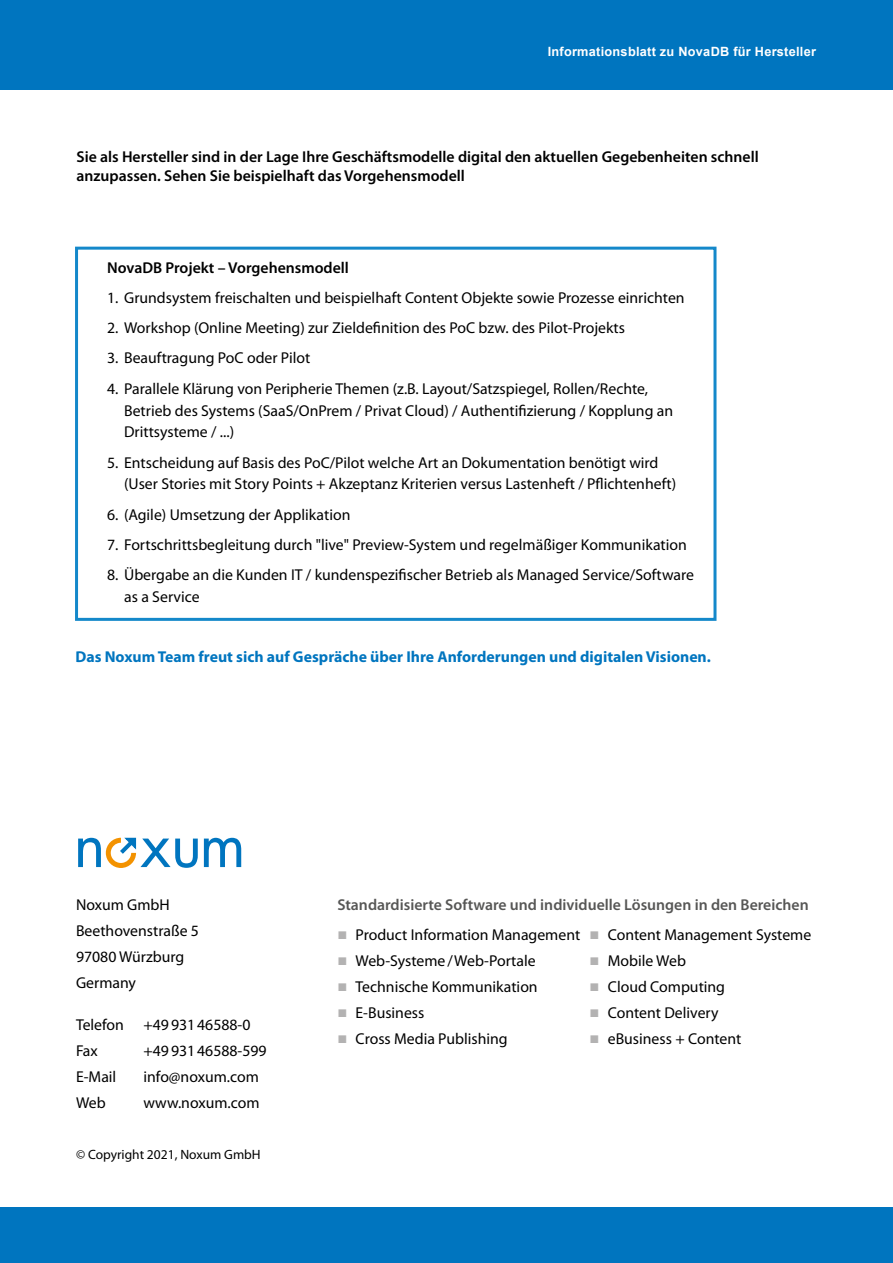
<style>
.page{position:relative;width:893px;height:1263px;background:#fff}
.page>*{position:absolute;margin:0;border:0;box-sizing:border-box;transform-origin:0 0}
.Grundtext_Block{font:15.75px/21.8px "Myriad Pro";color:#000}
.Head_4{font:600 15.75px/18.8px "Myriad Pro";color:#000}
.Head_4-2{font:700 15.75px "Myriad Pro";color:#0075bf}
.Head_2{font:600 15.75px "Myriad Pro";color:#575756}
.Adresse{font:15.75px "Myriad Pro";color:#000}
.Grundtext_Block-2{font:13.5px "Myriad Pro";color:#000}
.Abschnitt-L{font:700 12.75px "Arial";letter-spacing:.02em;color:#fff}
.s1{font-family:"Arial";font-size:16.5px;color:#b3b2b2}
</style>
<div class="page">
<div style="left:0;top:0;width:893px;height:89px;background:#0075bf"></div>
<div style="left:0;top:1208px;width:893px;height:55px;background:#0075bf"></div>
<svg style="left:204px;top:838px;width:37px;height:29px"></svg>
<svg style="left:78px;top:837px;width:120px;height:31px"></svg>
<div style="left:75px;top:247px;width:641px;height:374px;border:3px solid #1488ca"></div>
<p class="Abschnitt-L" style="left:548px;top:43px;width:270px">Informationsblatt zu NovaDB für Hersteller</p>
<p class="Head_4" style="left:77px;top:148px;width:684px">Sie als Hersteller sind in der Lage Ihre Geschäftsmodelle digital den aktuellen Gegebenheiten schnell anzupassen. Sehen Sie beispielhaft das Vorgehensmodell</p>
<p class="Head_4" style="left:107px;top:258px;width:243px">NovaDB Projekt – Vorgehensmodell</p>
<p class="Grundtext_Block" style="left:107px;top:287px;width:579px">1. Grundsystem freischalten und beispielhaft Content Objekte sowie Prozesse einrichten</p>
<p class="Grundtext_Block" style="left:107px;top:317px;width:519px">2. Workshop (Online Meeting) zur Zieldefinition des PoC bzw. des Pilot-Projekts</p>
<p class="Grundtext_Block" style="left:107px;top:348px;width:205px">3. Beauftragung PoC oder Pilot</p>
<p class="Grundtext_Block" style="left:124px;top:378px;width:550px;text-indent:-17px">4. Parallele Klärung von Peripherie Themen (z.B. Layout/Satzspiegel, Rollen/Rechte,<br>Betrieb des Systems (SaaS/OnPrem / Privat Cloud) / Authentifizierung / Kopplung an<br>Drittsysteme / ...)</p>
<p class="Grundtext_Block" style="left:124px;top:452px;width:553px;text-indent:-17px">5. Entscheidung auf Basis des PoC/Pilot welche Art an Dokumentation benötigt wird (User Stories mit Story Points + Akzeptanz Kriterien versus Lastenheft / Pflichtenheft)</p>
<p class="Grundtext_Block" style="left:107px;top:504px;width:245px">6. (Agile) Umsetzung der Applikation</p>
<p class="Grundtext_Block" style="left:107px;top:534px;width:581px">7. Fortschrittsbegleitung durch "live" Preview-System und regelmäßiger Kommunikation</p>
<p class="Grundtext_Block" style="left:124px;top:564px;width:571px;text-indent:-17px">8. Übergabe an die Kunden IT / kundenspezifischer Betrieb als Managed Service/Software as a Service</p>
<p class="Head_4-2" style="left:75px;top:648px;width:637px">Das Noxum Team freut sich auf Gespräche über Ihre Anforderungen und digitalen Visionen.</p>
<p class="Adresse" style="left:76px;top:896px;width:95px">Noxum GmbH</p>
<p class="Grundtext_Block" style="left:76px;top:920px;width:124px">Beethovenstraße 5</p>
<p class="Grundtext_Block" style="left:76px;top:946px;width:110px">97080 Würzburg</p>
<p class="Grundtext_Block" style="left:76px;top:972px;width:62px">Germany</p>
<p class="Grundtext_Block" style="left:76px;top:1014px;width:176px">Telefon +4993146588-0</p>
<p class="Grundtext_Block" style="left:76px;top:1040px;width:23px">Fax</p>
<p class="Grundtext_Block" style="left:144px;top:1040px;width:125px">+4993146588-599</p>
<p class="Grundtext_Block" style="left:76px;top:1066px;width:42px">E-Mail</p>
<p class="Grundtext_Block" style="left:144px;top:1066px;width:117px">info@noxum.com</p>
<p class="Grundtext_Block" style="left:76px;top:1092px;width:31px">Web</p>
<p class="Grundtext_Block" style="left:144px;top:1092px;width:118px">www.noxum.com</p>
<p class="Grundtext_Block-2" style="left:76px;top:1147px;width:186px">© Copyright 2021, Noxum GmbH</p>
<p class="Head_2" style="left:337px;top:896px;width:473px">Standardisierte Software und individuelle Lösungen in den Bereichen</p>
<p class="Grundtext_Block" style="left:337px;top:924px;width:244px"><span class="s1">■</span> Product Information Management</p>
<p class="Grundtext_Block" style="left:337px;top:950px;width:200px"><span class="s1">■</span> Web-Systeme/Web-Portale</p>
<p class="Grundtext_Block" style="left:337px;top:976px;width:202px"><span class="s1">■</span> Technische Kommunikation</p>
<p class="Grundtext_Block" style="left:337px;top:1002px;width:89px"><span class="s1">■</span> E-Business</p>
<p class="Grundtext_Block" style="left:337px;top:1028px;width:172px"><span class="s1">■</span> Cross Media Publishing</p>
<p class="Grundtext_Block" style="left:590px;top:924px;width:223px"><span class="s1">■</span> Content Management Systeme</p>
<p class="Grundtext_Block" style="left:590px;top:950px;width:98px"><span class="s1">■</span> Mobile Web</p>
<p class="Grundtext_Block" style="left:590px;top:976px;width:137px"><span class="s1">■</span> Cloud Computing</p>
<p class="Grundtext_Block" style="left:590px;top:1002px;width:130px"><span class="s1">■</span> Content Delivery</p>
<p class="Grundtext_Block" style="left:590px;top:1028px;width:153px"><span class="s1">■</span> eBusiness + Content</p>
</div>
